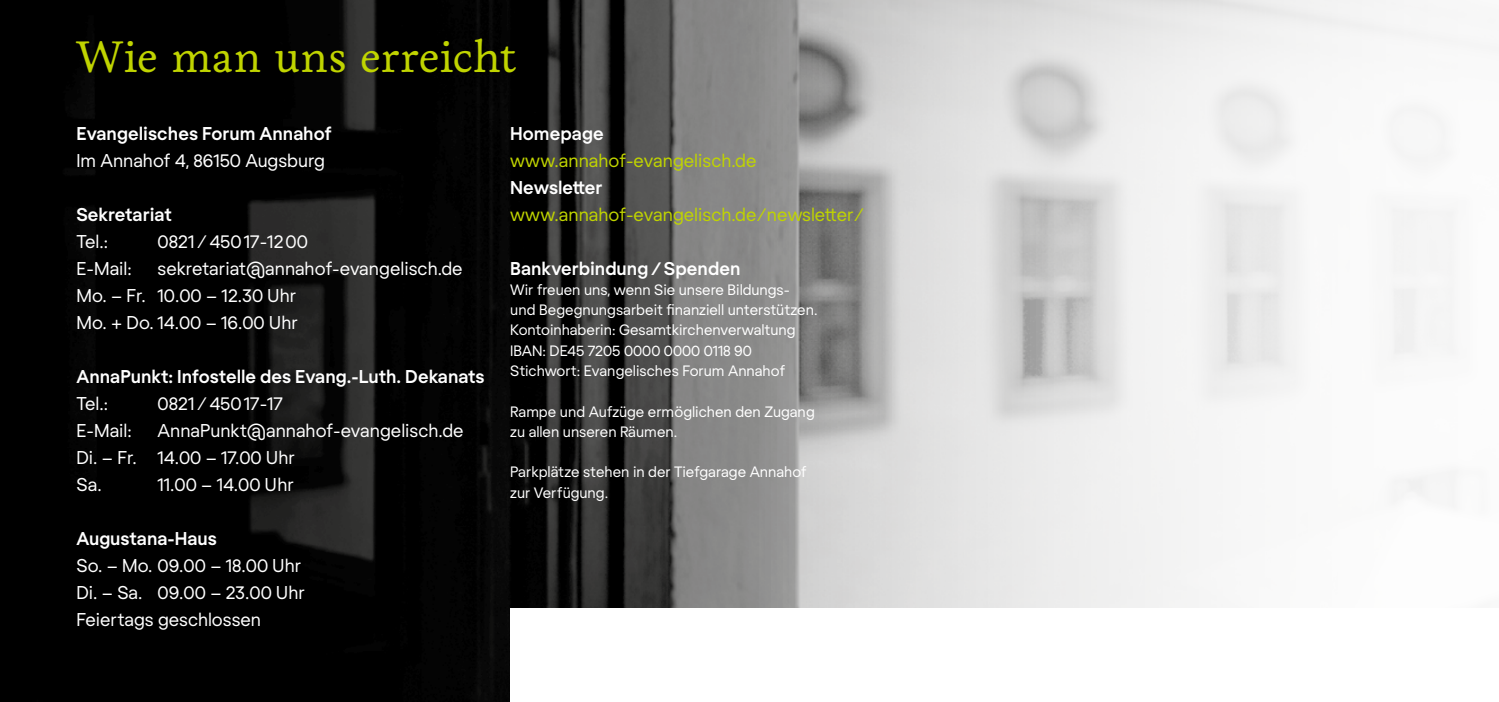
<style>
.page{position:relative;width:1499px;height:702px;background:#fff}
.page>*{position:absolute;margin:0;border:0;box-sizing:border-box;transform-origin:0 0}
.t1{font:45px "Livory";color:#c0d400}
.t2{font:18px/27px "Regola Pro";color:#fff}
.t3{font:700 18px "Regola Pro";color:#fff}
.t4{font:18px "Regola Pro";color:#c0d400}
.t5{font:14.62px/20.2px "Regola Pro";color:#fff}
</style>
<div class="page">
<img style="left:0;top:0;width:1458px;height:702px">
<div style="left:510px;top:608px;width:989px;height:94px;background:#fff"></div>
<h1 class="t1" style="left:77px;top:30px;width:442px">Wie man uns erreicht</h1>
<p class="t3" style="left:77px;top:120px;width:256px">Evangelisches Forum Annahof</p>
<p class="t2" style="left:77px;top:146px;width:250px">Im Annahof 4, 86150 Augsburg</p>
<p class="t3" style="left:77px;top:201px;width:97px">Sekretariat</p>
<p class="t2" style="left:77px;top:227px;width:33px">Tel.:</p>
<p class="t2" style="left:158px;top:227px;width:152px">0821/45017-1200</p>
<p class="t2" style="left:77px;top:254px;width:57px">E-Mail:</p>
<p class="t2" style="left:77px;top:254px;width:388px;text-indent:81px">sekretariat@annahof-evangelisch.de<br>Mo. – Fr. 10.00 – 12.30 Uhr<br>Mo. + Do. 14.00 – 16.00 Uhr</p>
<p class="t3" style="left:77px;top:363px;width:410px">AnnaPunkt: Infostelle des Evang.-Luth. Dekanats</p>
<p class="t2" style="left:77px;top:389px;width:33px">Tel.:</p>
<p class="t2" style="left:158px;top:389px;width:127px">0821/45017-17</p>
<p class="t2" style="left:77px;top:416px;width:57px">E-Mail:</p>
<p class="t2" style="left:77px;top:416px;width:388px;text-indent:81px">AnnaPunkt@annahof-evangelisch.de<br>Di. – Fr. 14.00 – 17.00 Uhr<br>Sa.</p>
<p class="t2" style="left:158px;top:470px;width:138px">11.00 – 14.00 Uhr</p>
<p class="t3" style="left:77px;top:525px;width:142px">Augustana-Haus</p>
<p class="t2" style="left:77px;top:551px;width:230px">So. – Mo. 09.00 – 18.00 Uhr<br>Di. – Sa. 09.00 – 23.00 Uhr<br>Feiertags geschlossen</p>
<p class="t3" style="left:510px;top:120px;width:95px">Homepage</p>
<p class="t4" style="left:510px;top:148px;width:248px">www.annahof-evangelisch.de</p>
<p class="t3" style="left:510px;top:174px;width:94px">Newsletter</p>
<p class="t4" style="left:510px;top:202px;width:355px">www.annahof-evangelisch.de/newsletter/</p>
<p class="t3" style="left:510px;top:255px;width:232px">Bankverbindung/Spenden</p>
<p class="t5" style="left:510px;top:279px;width:309px">Wir freuen uns, wenn Sie unsere Bildungs&shy;und Begegnungsarbeit finanziell unterstützen.<br>Kontoinhaberin: Gesamtkirchenverwaltung IBAN: DE45 7205 0000 0000 0118 90<br>Stichwort: Evangelisches Forum Annahof</p>
<p class="t5" style="left:510px;top:400px;width:306px">Rampe und Aufzüge ermöglichen den Zugang zu allen unseren Räumen.</p>
<p class="t5" style="left:510px;top:461px;width:298px">Parkplätze stehen in der Tiefgarage Annahof zur Verfügung.</p>
</div>
